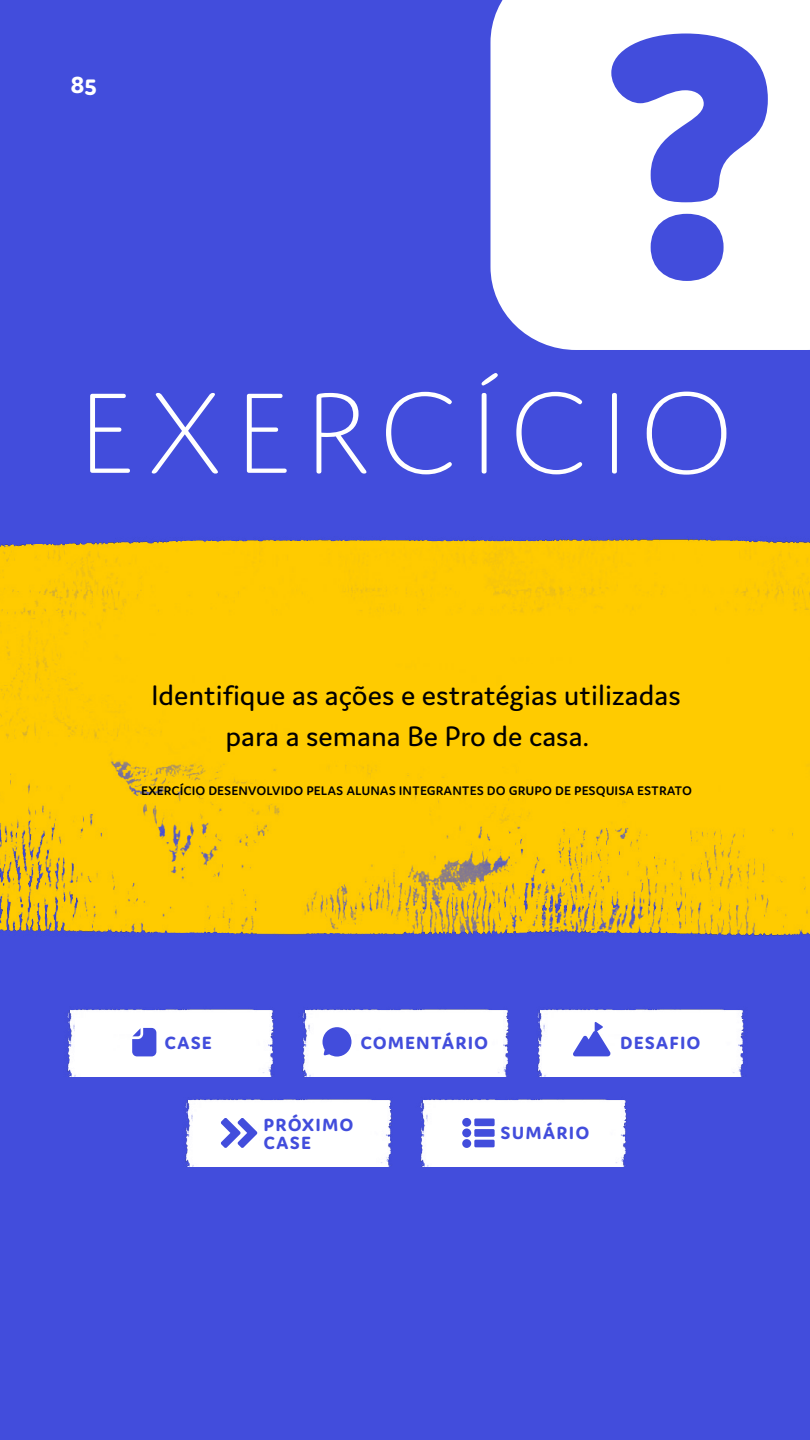
<style>
.page{position:relative;width:810px;height:1440px;background:#424ddc}
.page>*{position:absolute;margin:0;border:0;box-sizing:border-box;transform-origin:0 0}
.t1{font:200 122.18px "Domus Titling";letter-spacing:.05em;color:#fff}
.t2{font:30px/40.5px "Domus";color:#000}
.t3{font:700 27px "Domus";color:#fff}
.t4{font:700 21.15px/17.9px "Domus";letter-spacing:.05em;color:#424ddc}
.t5{font:600 15px "Domus";color:#000}
</style>
<div class="page">
<img style="left:0;top:539px;width:810px;height:397px">
<img style="left:67px;top:1009px;width:677px;height:67px">
<svg style="left:572px;top:1022px;width:39px;height:34px"></svg>
<svg style="left:132px;top:1028px;width:24px;height:28px"></svg>
<svg style="left:323px;top:1027px;width:28px;height:30px"></svg>
<img style="left:185px;top:1099px;width:442px;height:67px">
<svg style="left:462px;top:1118px;width:33px;height:30px"></svg>
<svg style="left:221px;top:1118px;width:36px;height:30px"></svg>
<svg style="left:491px;top:0;width:319px;height:350px;fill:#fff"></svg>
<h3 class="t3" style="left:70px;top:69px;width:28px">85</h3>
<h1 class="t1" style="left:75px;top:367px;width:662px">EXERCÍCIO</h1>
<h2 class="t2" style="left:225px;top:675px;width:457px;text-indent:-74px">Identifique as ações e estratégias utilizadas para a semana Be Pro de casa.</h2>
<p class="t5" style="left:141px;top:782px;width:552px">EXERCÍCIO DESENVOLVIDO PELAS ALUNAS INTEGRANTES DO GRUPO DE PESQUISA ESTRATO</p>
<h3 class="t4" style="left:165px;top:1033px;width:49px">CASE</h3>
<h3 class="t4" style="left:361px;top:1033px;width:129px">COMENTÁRIO</h3>
<h3 class="t4" style="left:620px;top:1033px;width:82px">DESAFIO</h3>
<h3 class="t4" style="left:264px;top:1115px;width:91px">PRÓXIMO<br>CASE</h3>
<h3 class="t4" style="left:501px;top:1123px;width:90px">SUMÁRIO</h3>
</div>
